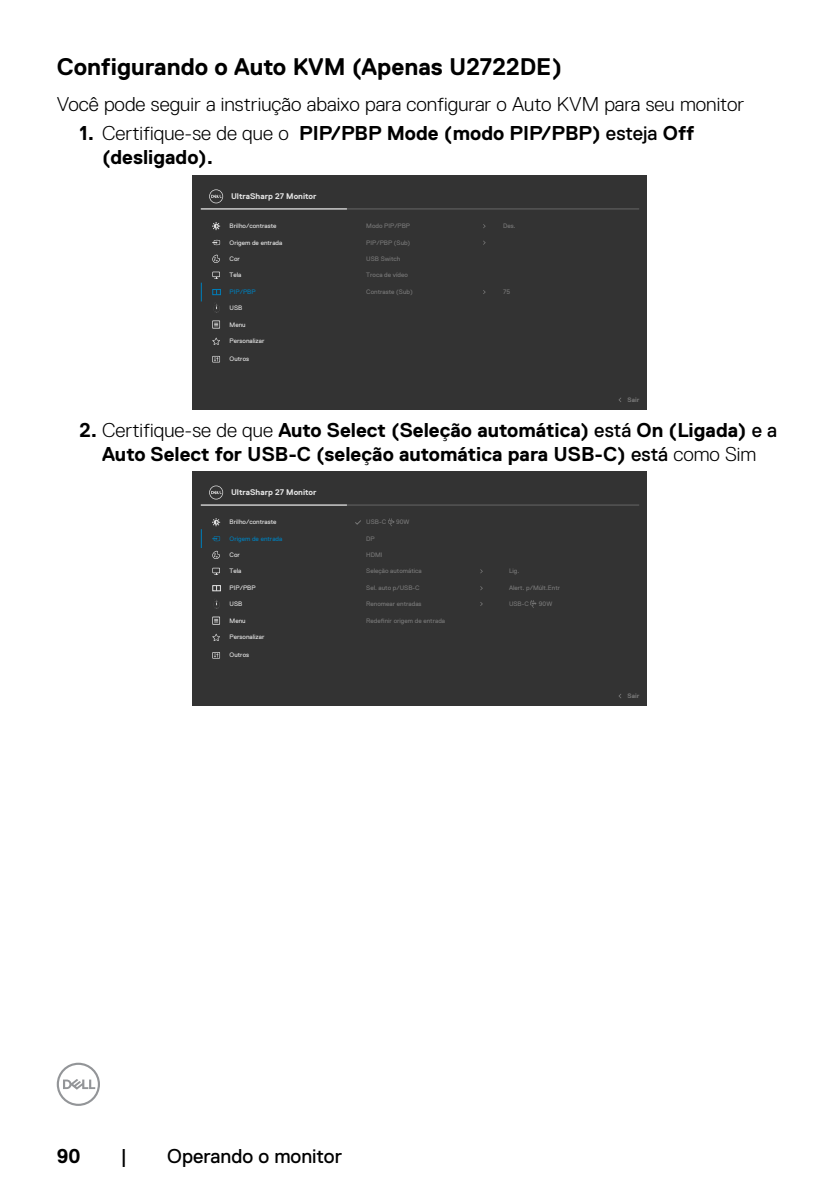
<style>
.page{position:relative;width:840px;height:1191px;background:#fff}
.page>*{position:absolute;margin:0;border:0;box-sizing:border-box;transform-origin:0 0}
.t1{font:700 24px "Dell Replica";color:#000}
.t2{font:700 20px/24px "Dell Replica";color:#000}
.t3{font:300 20px "Dell Replica";color:#000}
.t4{font:20px "Dell Replica";color:#000}
.t5{font:700 8.2px "Dell Replica";color:#e4e4e4}
.t6{font:6.4px "Dell Replica";color:#777}
.t7{font:6.4px "Dell Replica";color:#e4e4e4}
.t8{font:6.4px "Dell Replica";color:#007db8}
.t9{font:700 6.4px "Dell Replica";color:#777}
.s1{font-weight:300}
.s2{font-weight:400}
</style>
<div class="page">
<svg style="left:57px;top:1062px;width:43px;height:44px"></svg>
<div style="left:193px;top:175px;width:453px;height:235px;background:#333"></div>
<hr style="left:201px;top:209px;width:437px;height:1px;background:#666">
<hr style="left:201px;top:209px;width:146px;height:1px;background:#fff">
<svg style="left:201px;top:283px;width:1px;height:18px"></svg>
<svg style="left:212px;top:289px;width:9px;height:6px"></svg>
<svg style="left:212px;top:337px;width:8px;height:8px"></svg>
<svg style="left:212px;top:356px;width:8px;height:6px"></svg>
<svg style="left:213px;top:356px;width:6px;height:6px"></svg>
<svg style="left:209px;top:189px;width:14px;height:14px"></svg>
<svg style="left:212px;top:320px;width:8px;height:8px"></svg>
<div style="left:213px;top:321px;width:6px;height:7px;background:#595959"></div>
<svg style="left:214px;top:323px;width:4px;height:3px"></svg>
<svg style="left:212px;top:240px;width:8px;height:5px"></svg>
<svg style="left:213px;top:272px;width:6px;height:7px"></svg>
<svg style="left:212px;top:254px;width:8px;height:9px"></svg>
<svg style="left:212px;top:222px;width:8px;height:8px"></svg>
<div style="left:193px;top:471px;width:453px;height:235px;background:#333"></div>
<hr style="left:201px;top:505px;width:437px;height:1px;background:#666">
<hr style="left:201px;top:505px;width:146px;height:1px;background:#fff">
<svg style="left:201px;top:529px;width:1px;height:19px"></svg>
<svg style="left:212px;top:536px;width:8px;height:5px"></svg>
<svg style="left:209px;top:485px;width:14px;height:14px"></svg>
<svg style="left:213px;top:568px;width:6px;height:7px"></svg>
<svg style="left:530px;top:600px;width:6px;height:8px"></svg>
<svg style="left:355px;top:520px;width:6px;height:5px"></svg>
<svg style="left:388px;top:518px;width:6px;height:8px"></svg>
<svg style="left:212px;top:550px;width:8px;height:9px"></svg>
<svg style="left:212px;top:518px;width:8px;height:8px"></svg>
<svg style="left:212px;top:585px;width:9px;height:6px"></svg>
<svg style="left:212px;top:633px;width:8px;height:8px"></svg>
<svg style="left:212px;top:652px;width:8px;height:6px"></svg>
<svg style="left:213px;top:652px;width:6px;height:6px"></svg>
<svg style="left:212px;top:616px;width:8px;height:9px"></svg>
<svg style="left:213px;top:617px;width:6px;height:7px"></svg>
<svg style="left:214px;top:619px;width:4px;height:3px"></svg>
<p class="t1" style="left:57px;top:54px;width:506px">Configurando o Auto KVM (Apenas U2722DE)</p>
<p class="t3" style="left:57px;top:93px;width:688px">Você pode seguir a instriução abaixo para configurar o Auto KVM para seu monitor</p>
<p class="t2" style="left:102px;top:122px;width:593px;text-indent:-23px">1. <span class="s1">Certifique-se de que o</span> PIP/PBP Mode (modo PIP/PBP) <span class="s2">esteja</span> Off (desligado).</p>
<p class="t5" style="left:231px;top:192px;width:87px">UltraSharp 27 Monitor</p>
<p class="t6" style="left:366px;top:222px;width:45px">Modo PIP/PBP</p>
<p class="t6" style="left:503px;top:222px;width:14px">Des.</p>
<p class="t7" style="left:229px;top:222px;width:48px">Brilho/contraste</p>
<p class="t7" style="left:229px;top:239px;width:54px">Origem de entrada</p>
<p class="t6" style="left:366px;top:239px;width:46px">PIP/PBP (Sub)</p>
<p class="t7" style="left:229px;top:255px;width:12px">Cor</p>
<p class="t7" style="left:229px;top:271px;width:13px">Tela</p>
<p class="t7" style="left:229px;top:304px;width:14px">USB</p>
<p class="t8" style="left:229px;top:288px;width:27px">PIP/PBP</p>
<p class="t7" style="left:229px;top:321px;width:18px">Menu</p>
<p class="t7" style="left:229px;top:337px;width:36px">Personalizar</p>
<p class="t7" style="left:229px;top:355px;width:21px">Outros</p>
<p class="t6" style="left:366px;top:255px;width:36px">USB Switch</p>
<p class="t6" style="left:366px;top:271px;width:43px">Troca de vídeo</p>
<p class="t6" style="left:366px;top:288px;width:48px">Contraste (Sub)</p>
<p class="t6" style="left:503px;top:288px;width:9px">75</p>
<p class="t9" style="left:627px;top:396px;width:13px">Sair</p>
<p class="t2" style="left:79px;top:418px;width:699px;text-align:center">2. <span class="s1">Certifique-se de que</span> Auto Select (Seleção automática) <span class="s2">está</span> On (Ligada) <span class="s2">e a<br></span>Auto Select for USB-C (seleção automática para USB-C) <span class="s2">está</span> <span class="s1">como Sim</span></p>
<p class="t5" style="left:231px;top:488px;width:87px">UltraSharp 27 Monitor</p>
<p class="t7" style="left:229px;top:518px;width:48px">Brilho/contraste</p>
<p class="t8" style="left:229px;top:535px;width:54px">Origem de entrada</p>
<p class="t7" style="left:229px;top:567px;width:13px">Tela</p>
<p class="t7" style="left:229px;top:584px;width:27px">PIP/PBP</p>
<p class="t7" style="left:229px;top:551px;width:12px">Cor</p>
<p class="t7" style="left:229px;top:600px;width:14px">USB</p>
<p class="t7" style="left:229px;top:617px;width:18px">Menu</p>
<p class="t7" style="left:229px;top:633px;width:36px">Personalizar</p>
<p class="t7" style="left:229px;top:651px;width:21px">Outros</p>
<p class="t6" style="left:366px;top:519px;width:21px">USB-C</p>
<p class="t6" style="left:396px;top:519px;width:15px">90W</p>
<p class="t6" style="left:366px;top:535px;width:10px">DP</p>
<p class="t6" style="left:366px;top:551px;width:18px">HDMI</p>
<p class="t6" style="left:366px;top:567px;width:57px">Seleção automática</p>
<p class="t6" style="left:366px;top:584px;width:55px">Sel. auto p/USB-C</p>
<p class="t6" style="left:366px;top:617px;width:80px">Rede-nir origem de entrada</p>
<p class="t6" style="left:366px;top:600px;width:57px">Renomear entradas</p>
<p class="t6" style="left:508px;top:567px;width:12px">Lig.</p>
<p class="t6" style="left:508px;top:584px;width:53px">Alert. p/Múlt.Entr</p>
<p class="t6" style="left:508px;top:600px;width:21px">USB-C</p>
<p class="t6" style="left:538px;top:600px;width:15px">90W</p>
<p class="t9" style="left:627px;top:692px;width:13px">Sair</p>
<p class="t2" style="left:57px;top:1143px;width:25px">90</p>
<p class="t4" style="left:120px;top:1144px;width:8px">|</p>
<p class="t4" style="left:167px;top:1144px;width:176px">Operando o monitor</p>
</div>
